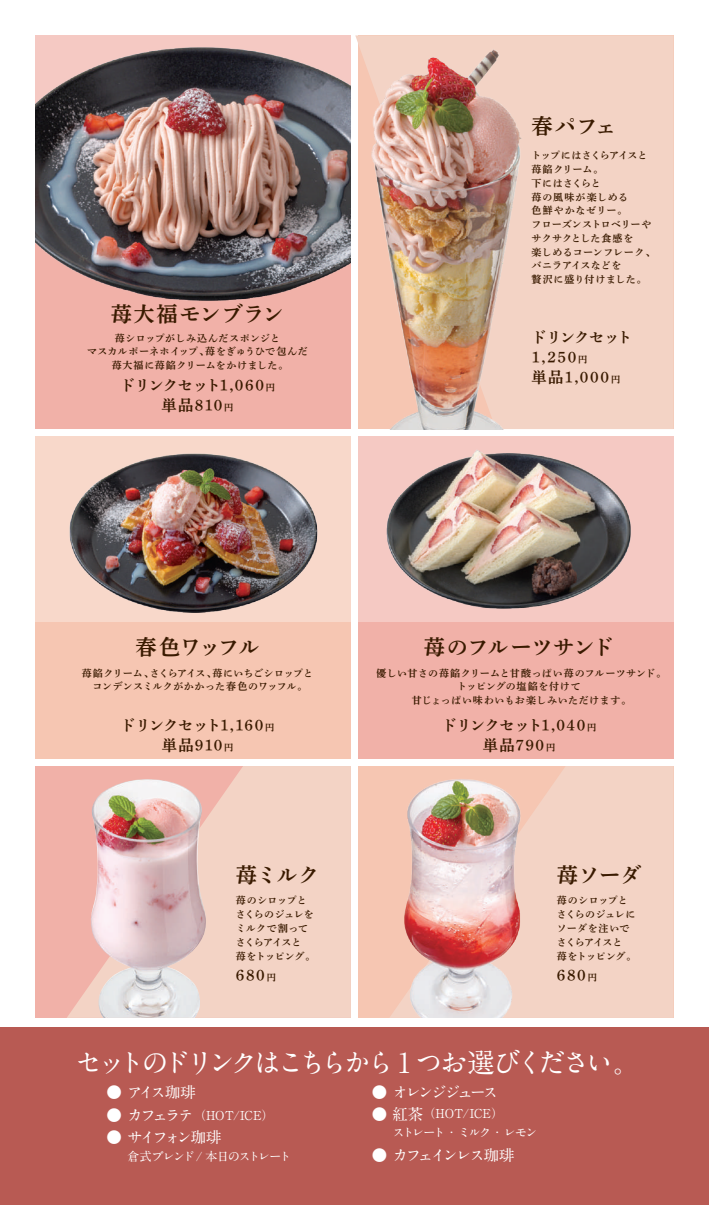
<style>
.page{position:relative;width:709px;height:1205px;background:#fff}
.page>*{position:absolute;margin:0;border:0;box-sizing:border-box;transform-origin:0 0}
.t1{font:700 27.5px "A1 Mincho Std";letter-spacing:-.155em;color:#fff}
.t2{font:21.25px "Shuei Yobu Min Std B";letter-spacing:-.015em;color:#391a00}
.t3{font:21.25px "Shuei Yobu Min Std B";letter-spacing:.025em;color:#391a00}
.t4{font:700 15.38px "A1 Mincho Std";letter-spacing:-.17em;color:#fff}
.t5{font:700 15.38px "A1 Mincho Std";letter-spacing:-.14em;color:#fff}
.t6{font:15.25px/20px "Shuei Yobu Min Std B";letter-spacing:-.015em;color:#391a00;text-align:center}
.t7{font:15.25px/20px "Shuei Yobu Min Std B";letter-spacing:.025em;color:#391a00}
.t8{font:15.25px "Shuei Yobu Min Std B";letter-spacing:.045em;color:#391a00}
.t9{font:700 12.38px "A1 Mincho Std";letter-spacing:-.1em;color:#fff}
.t10{font:700 12.38px/18.8px "A1 Mincho Std";letter-spacing:-.12em;color:#fff}
.t11{font:10px/13.8px "Shuei Yobu Min Std B";letter-spacing:.025em;color:#391a00;text-align:center}
.t12{font:10px/13.8px "Shuei Yobu Min Std B";letter-spacing:.005em;color:#391a00;text-align:center}
.t13{font:10px/13.8px "Shuei Yobu Min Std B";letter-spacing:-.03em;color:#391a00}
.t14{font:10px/13.8px "Shuei Yobu Min Std B";letter-spacing:-.005em;color:#391a00}
.s1{font-size:9.12px}
.s2{font-size:15.38px}
</style>
<div class="page">
<div style="left:35px;top:35px;width:316px;height:394px;background:#f1b1a8"></div>
<div style="left:35px;top:436px;width:316px;height:323px;background:#f6c6b2"></div>
<div style="left:358px;top:436px;width:315px;height:323px;background:#f1b1a8"></div>
<div style="left:35px;top:766px;width:316px;height:252px;background:#f1b1a8"></div>
<svg style="left:67px;top:766px;width:284px;height:252px;fill:#f3d3c5"></svg>
<div style="left:355px;top:35px;width:318px;height:384px;background:#f3d3c5"></div>
<div style="left:566px;top:766px;width:107px;height:252px;background:#f3d3c5"></div>
<img style="left:35px;top:414px;width:323px;height:208px">
<img style="left:344px;top:419px;width:330px;height:227px">
<img style="left:90px;top:779px;width:117px;height:239px">
<img style="left:362px;top:766px;width:204px;height:252px">
<img style="left:35px;top:35px;width:316px;height:266px">
<img style="left:358px;top:35px;width:222px;height:394px">
<div style="left:0;top:1028px;width:709px;height:177px;background:#b85a53"></div>
<h2 class="t2" style="left:531px;top:110px;width:86px">春パフェ</h2>
<h2 class="t3" style="left:111px;top:298px;width:175px">苺大福モンブラン</h2>
<p class="t11" style="left:87px;top:331px;width:222px">苺シロップがしみ込んだスポンジと<br>マスカルポーネホイップ、苺をぎゅうひで包んだ苺大福に苺餡クリームをかけました。</p>
<h3 class="t6" style="left:120px;top:374px;width:156px">ドリンクセット1,060 <span class="s1">円</span>単品810 <span class="s1">円</span></h3>
<p class="t11" style="left:531px;top:148px;width:125px;text-align:left">トップにはさくらアイスと苺餡クリーム。<br>下にはさくらと<br>苺の風味が楽しめる<br>色鮮やかなゼリー。<br>フローズンストロベリーやサクサクとした食感を<br>楽しめるコーンフレーク、バニラアイスなどを<br>贅沢に盛り付けました。</p>
<h3 class="t7" style="left:531px;top:327px;width:102px">ドリンクセット<br>1,250<span class="s1">円<br></span>単品1,000 <span class="s1">円</span></h3>
<h2 class="t2" style="left:135px;top:631px;width:125px">春色ワッフル</h2>
<h2 class="t2" style="left:424px;top:631px;width:192px">苺のフルーツサンド</h2>
<p class="t12" style="left:82px;top:665px;width:233px">苺餡クリーム、さくらアイス、苺にいちごシロップとコンデンスミルクがかかった春色のワッフル。</p>
<p class="t11" style="left:376px;top:665px;width:292px">優しい甘さの苺餡クリームと甘酸っぱい苺のフルーツサンド。トッピングの塩餡を付けて<br>甘じょっぱい味わいもお楽しみいただけます。</p>
<h3 class="t6" style="left:121px;top:714px;width:155px">ドリンクセット1,160 <span class="s1">円</span>単品910 <span class="s1">円</span></h3>
<h3 class="t6" style="left:442px;top:714px;width:156px">ドリンクセット1,040 <span class="s1">円</span>単品790 <span class="s1">円</span></h3>
<h2 class="t2" style="left:236px;top:860px;width:85px">苺ミルク</h2>
<h2 class="t2" style="left:557px;top:860px;width:86px">苺ソーダ</h2>
<p class="t13" style="left:236px;top:893px;width:81px">苺のシロップとさくらのジュレをミルクで割ってさくらアイスと<br>苺をトッピング。</p>
<p class="t14" style="left:557px;top:893px;width:81px">苺のシロップとさくらのジュレにソーダを注いでさくらアイスと<br>苺をトッピング。</p>
<h3 class="t8" style="left:236px;top:964px;width:41px">680<span class="s1">円</span></h3>
<h3 class="t8" style="left:557px;top:964px;width:41px">680<span class="s1">円</span></h3>
<h1 class="t1" style="left:75px;top:1040px;width:567px">セットのドリンクはこちらから 1 つお選びください。</h1>
<h3 class="t4" style="left:107px;top:1080px;width:91px">● アイス珈琲</h3>
<p class="t9" style="left:107px;top:1105px;width:169px"><span class="s2">● カフェラテ</span>（HOT/ICE）</p>
<h3 class="t4" style="left:107px;top:1125px;width:116px">● サイフォン珈琲</h3>
<p class="t9" style="left:107px;top:1146px;width:186px"><span class="s2">　</span> 倉式ブレンド / 本日のストレート</p>
<h3 class="t4" style="left:372px;top:1080px;width:128px">● オレンジジュース</h3>
<p class="t10" style="left:372px;top:1102px;width:167px"><span class="s2">● 紅茶</span>（HOT/ICE）<br><span class="s2">　</span> ストレート・ミルク・レモン</p>
<h3 class="t5" style="left:372px;top:1142px;width:144px">● カフェインレス珈琲</h3>
</div>
